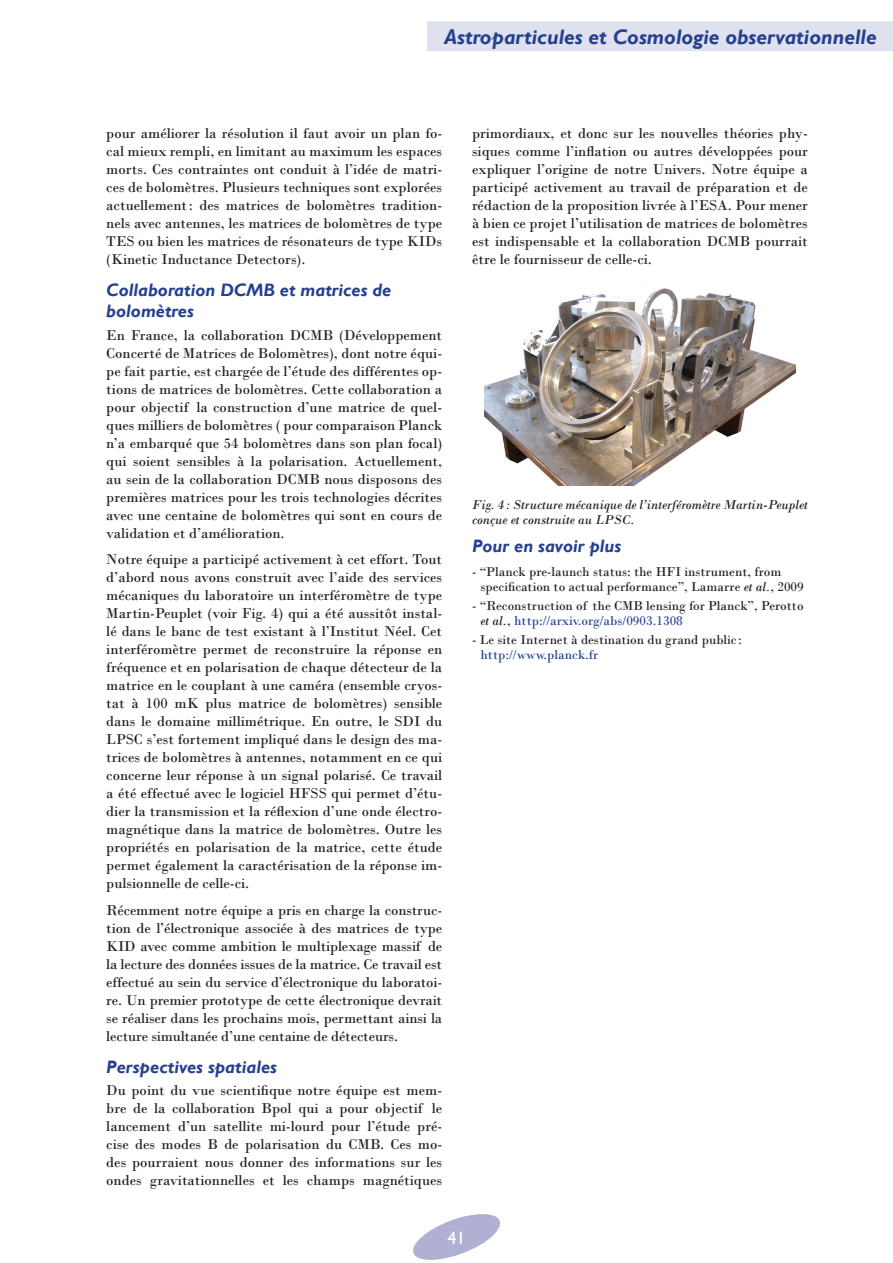
<style>
.page{position:relative;width:893px;height:1263px;background:#fff}
.page>*{position:absolute;margin:0;border:0;box-sizing:border-box;transform-origin:0 0}
.t1{font:italic 700 21px "Gill Sans";color:#25408f}
.t2{font:italic 700 18px/21.6px "Gill Sans";color:#25408f}
.t3{font:18px "Gill Sans";color:#fff}
.t4{font:15px/18px "Bodoni";color:#231f20;text-align:justify}
.t5{font:13.5px/15px "Bodoni";color:#231f20}
.t6{font:italic 13.5px/15px "Bodoni";color:#231f20}
.t7{font:13.5px "Bodoni";color:#25408f}
.s1{font-style:italic}
.s2{color:#25408f}
</style>
<div class="page">
<svg style="left:413px;top:1214px;width:87px;height:46px"></svg>
<div style="left:427px;top:21px;width:466px;height:30px;background:#e0e1ee"></div>
<img style="left:485px;top:288px;width:310px;height:197px">
<h1 class="t1" style="left:444px;top:24px;width:434px">Astroparticules et Cosmologie observationnelle</h1>
<p class="t4" style="left:106px;top:124px;width:337px">pour améliorer la résolution il faut avoir un plan fo&shy;cal mieux rempli, en limitant au maximum les espaces morts. Ces contraintes ont conduit à l’idée de matri&shy;ces de bolomètres. Plusieurs techniques sont explorées actuellement: des matrices de bolomètres tradition&shy;nels avec antennes, les matrices de bolomètres de type TES ou bien les matrices de résonateurs de type KIDs (Kinetic Inductance Detectors).</p>
<p class="t2" style="left:106px;top:279px;width:287px">Collaboration DCMB et matrices de bolomètres</p>
<p class="t4" style="left:106px;top:326px;width:337px">En France, la collaboration DCMB (Développement Concerté de Matrices de Bolomètres), dont notre équi&shy;pe fait partie, est chargée de l’étude des différentes op&shy;tions de matrices de bolomètres. Cette collaboration a pour objectif la construction d’une matrice de quel&shy;ques milliers de bolomètres ( pour comparaison Planck n’a embarqué que 54 bolomètres dans son plan focal) qui soient sensibles à la polarisation. Actuellement, au sein de la collaboration DCMB nous disposons des premières matrices pour les trois technologies décrites avec une centaine de bolomètres qui sont en cours de validation et d’amélioration.</p>
<p class="t4" style="left:106px;top:550px;width:337px">Notre équipe a participé activement à cet effort. Tout d’abord nous avons construit avec l’aide des services mécaniques du laboratoire un interféromètre de type Martin-Peuplet (voir Fig. 4) qui a été aussitôt instal&shy;lé dans le banc de test existant à l’Institut Néel. Cet interféromètre permet de reconstruire la réponse en fréquence et en polarisation de chaque détecteur de la matrice en le couplant à une caméra (ensemble cryos&shy;tat à 100 mK plus matrice de bolomètres) sensible dans le domaine millimétrique. En outre, le SDI du LPSC s’est fortement impliqué dans le design des ma&shy;trices de bolomètres à antennes, notamment en ce qui concerne leur réponse à un signal polarisé. Ce travail a été effectué avec le logiciel HFSS qui permet d’étu&shy;dier la transmission et la réflexion d’une onde électro&shy;magnétique dans la matrice de bolomètres. Outre les propriétés en polarisation de la matrice, cette étude permet également la caractérisation de la réponse im&shy;pulsionnelle de celle-ci.</p>
<p class="t4" style="left:106px;top:901px;width:337px">Récemment notre équipe a pris en charge la construc&shy;tion de l’électronique associée à des matrices de type KID avec comme ambition le multiplexage massif de la lecture des données issues de la matrice. Ce travail est effectué au sein du service d’électronique du laboratoi&shy;re. Un premier prototype de cette électronique devrait se réaliser dans les prochains mois, permettant ainsi la lecture simultanée d’une centaine de détecteurs.</p>
<p class="t2" style="left:106px;top:1056px;width:172px">Perspectives spatiales</p>
<p class="t4" style="left:106px;top:1081px;width:337px">Du point du vue scientifique notre équipe est mem&shy;bre de la collaboration Bpol qui a pour objectif le lancement d’un satellite mi-lourd pour l’étude pré&shy;cise des modes B de polarisation du CMB. Ces mo&shy;des pourraient nous donner des informations sur les ondes gravitationnelles et les champs magnétiques</p>
<p class="t4" style="left:472px;top:124px;width:337px">primordiaux, et donc sur les nouvelles théories phy&shy;siques comme l’inflation ou autres développées pour expliquer l’origine de notre Univers. Notre équipe a participé activement au travail de préparation et de rédaction de la proposition livrée à l’ESA. Pour mener à bien ce projet l’utilisation de matrices de bolomètres est indispensable et la collaboration DCMB pourrait être le fournisseur de celle-ci.</p>
<p class="t6" style="left:472px;top:497px;width:337px">Fig. 4 : Structure mécanique de l’interféromètre Martin-Peuplet conçue et construite au LPSC.</p>
<p class="t2" style="left:472px;top:536px;width:151px">Pour en savoir plus</p>
<p class="t5" style="left:480px;top:564px;width:325px;text-indent:-9px">- “Planck pre-launch status: the HFI instrument, from specification to actual performance”, Lamarre <span class="s1">et al.</span>, 2009</p>
<p class="t5" style="left:480px;top:598px;width:325px;text-indent:-9px">- “Reconstruction of the CMB lensing for Planck”, Perotto <span class="s1">et al.</span>, <span class="s2">http://arxiv.org/abs/0903.1308</span></p>
<p class="t5" style="left:472px;top:632px;width:271px">- Le site Internet à destination du grand public :</p>
<p class="t7" style="left:480px;top:647px;width:119px">http://www.planck.fr</p>
<p class="t3" style="left:448px;top:1227px;width:19px">41</p>
</div>
